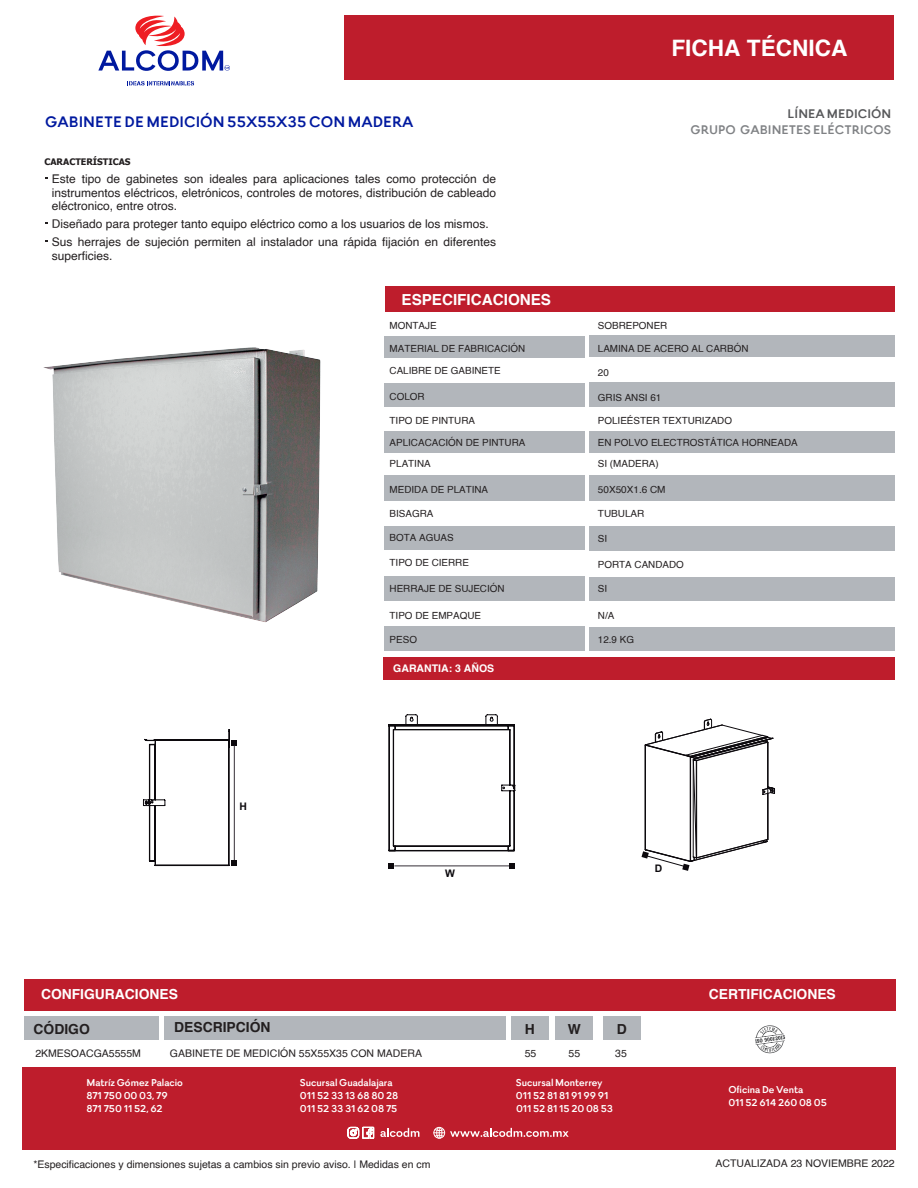
<style>
.page{position:relative;width:918px;height:1188px;background:#fff}
.page>*{position:absolute;margin:0;border:0;box-sizing:border-box;transform-origin:0 0}
.t1{font:700 22.65px "Helvetica";color:#fff}
.t2{font:700 16.5px "Firme";color:#00199f}
.t3{font:700 15.15px "Helvetica";color:#fff}
.t4{font:700 13.8px "Helvetica";color:#fff}
.t5{font:700 13.8px "Helvetica";color:#231f20}
.t6{font:700 13.65px "Firme";color:#808285}
.t7{font:700 13.65px "Firme";color:#57585a}
.t8{font:12px/13.5px "Helvetica";color:#231f20;text-align:justify}
.t9{font:700 10.8px/13px "Firme";letter-spacing:-.01em;color:#fff}
.t10{font:10.5px "Helvetica";color:#231f20}
.t11{font:700 10.5px "Helvetica";color:#fff}
.t12{font:700 10.35px "Arial";color:#0c090d}
.t13{font:9.9px "Helvetica";color:#231f20}
.t14{font:700 9px "Tahoma";color:#231f20}
</style>
<div class="page">
<img style="left:43px;top:347px;width:278px;height:276px">
<div style="left:24px;top:1017px;width:134px;height:23px;background:#b2b6bb"></div>
<div style="left:164px;top:1017px;width:342px;height:23px;background:#b2b6bb"></div>
<div style="left:511px;top:1017px;width:38px;height:23px;background:#b2b6bb"></div>
<div style="left:556px;top:1017px;width:37px;height:23px;background:#b2b6bb"></div>
<div style="left:603px;top:1017px;width:38px;height:23px;background:#b2b6bb"></div>
<div style="left:24px;top:979px;width:872px;height:32px;background:#be1d2c"></div>
<svg style="left:755px;top:1025px;width:30px;height:29px"></svg>
<div style="left:22px;top:1067px;width:874px;height:82px;background:#be1d2c"></div>
<div style="left:433px;top:1127px;width:12px;height:12px;border:1px solid #fff;border-radius:50%"></div>
<svg style="left:434px;top:1127px;width:135px;height:12px"></svg>
<svg style="left:380px;top:1128px;width:39px;height:9px"></svg>
<svg style="left:347px;top:1127px;width:27px;height:12px"></svg>
<div style="left:384px;top:475px;width:201px;height:25px;background:#b2b6bb"></div>
<div style="left:384px;top:626px;width:201px;height:25px;background:#b2b6bb"></div>
<div style="left:589px;top:627px;width:305px;height:24px;background:#b2b6bb"></div>
<div style="left:384px;top:576px;width:201px;height:25px;background:#b2b6bb"></div>
<div style="left:589px;top:577px;width:305px;height:24px;background:#b2b6bb"></div>
<div style="left:384px;top:525px;width:201px;height:25px;background:#b2b6bb"></div>
<div style="left:384px;top:501px;width:201px;height:25px;background:#fff"></div>
<div style="left:589px;top:475px;width:305px;height:25px;background:#b2b6bb"></div>
<div style="left:589px;top:526px;width:305px;height:24px;background:#b2b6bb"></div>
<div style="left:384px;top:431px;width:200px;height:22px;background:#b2b6bb"></div>
<div style="left:589px;top:431px;width:305px;height:22px;background:#b2b6bb"></div>
<div style="left:384px;top:336px;width:201px;height:22px;background:#b2b6bb"></div>
<div style="left:384px;top:383px;width:201px;height:24px;background:#b2b6bb"></div>
<div style="left:589px;top:335px;width:305px;height:22px;background:#b2b6bb"></div>
<div style="left:589px;top:382px;width:305px;height:25px;background:#b2b6bb"></div>
<div style="left:385px;top:286px;width:509px;height:26px;background:#be1d2c"></div>
<div style="left:383px;top:657px;width:512px;height:22px;background:#be1d2c"></div>
<svg style="left:127px;top:81px;width:67px;height:5px"></svg>
<svg style="left:98px;top:16px;width:132px;height:55px"></svg>
<div style="left:344px;top:16px;width:549px;height:64px;background:#be1d2c"></div>
<svg style="left:143px;top:729px;width:94px;height:138px"></svg>
<svg style="left:388px;top:714px;width:127px;height:137px"></svg>
<svg style="left:388px;top:863px;width:6px;height:6px"></svg>
<hr style="left:394px;top:866px;width:116px;height:1px;background:#352f37">
<svg style="left:509px;top:863px;width:6px;height:6px"></svg>
<svg style="left:642px;top:719px;width:133px;height:152px"></svg>
<h2 class="t2" style="left:45px;top:112px;width:370px">GABINETE DE MEDICIÓN 55X55X35 CON MADERA</h2>
<p class="t14" style="left:44px;top:156px;width:88px">CARACTERÍSTICAS</p>
<p class="t8" style="left:52px;top:173px;width:446px">Este tipo de gabinetes son ideales para aplicaciones tales como protección de instrumentos eléctricos, eletrónicos, controles de motores, distribución de cableado eléctronico, entre otros.</p>
<p class="t8" style="left:52px;top:215px;width:446px;line-height:18px">Diseñado para proteger tanto equipo eléctrico como a los usuarios de los mismos.<br>Sus herrajes de sujeción permiten al instalador una rápida fijación en diferentes</p>
<p class="t8" style="left:52px;top:249px;width:62px">superficies.</p>
<p class="t3" style="left:402px;top:287px;width:151px">ESPECIFICACIONES</p>
<p class="t13" style="left:390px;top:318px;width:49px">MONTAJE</p>
<p class="t13" style="left:390px;top:341px;width:137px">MATERIAL DE FABRICACIÓN</p>
<p class="t13" style="left:390px;top:363px;width:113px">CALIBRE DE GABINETE</p>
<p class="t13" style="left:390px;top:389px;width:37px">COLOR</p>
<p class="t13" style="left:390px;top:413px;width:87px">TIPO DE PINTURA</p>
<h1 class="t1" style="left:671px;top:30px;width:178px">FICHA TÉCNICA</h1>
<p class="t7" style="left:788px;top:106px;width:105px">LÍNEA MEDICIÓN</p>
<p class="t6" style="left:691px;top:121px;width:202px">GRUPO GABINETES ELÉCTRICOS</p>
<p class="t13" style="left:598px;top:318px;width:71px">SOBREPONER</p>
<p class="t13" style="left:598px;top:341px;width:152px">LAMINA DE ACERO AL CARBÓN</p>
<p class="t13" style="left:598px;top:365px;width:12px">20</p>
<p class="t13" style="left:598px;top:390px;width:65px">GRIS ANSI 61</p>
<p class="t13" style="left:598px;top:413px;width:136px">POLIEÉSTER TEXTURIZADO</p>
<p class="t13" style="left:390px;top:435px;width:137px">APLICACACIÓN DE PINTURA</p>
<p class="t13" style="left:598px;top:435px;width:201px">EN POLVO ELECTROSTÁTICA HORNEADA</p>
<p class="t13" style="left:598px;top:482px;width:69px">50X50X1.6 CM</p>
<p class="t13" style="left:390px;top:456px;width:43px">PLATINA</p>
<p class="t13" style="left:598px;top:456px;width:62px">SI (MADERA)</p>
<p class="t13" style="left:390px;top:482px;width:100px">MEDIDA DE PLATINA</p>
<p class="t13" style="left:390px;top:506px;width:45px">BISAGRA</p>
<p class="t13" style="left:598px;top:506px;width:48px">TUBULAR</p>
<p class="t13" style="left:390px;top:530px;width:66px">BOTA AGUAS</p>
<p class="t13" style="left:390px;top:555px;width:81px">TIPO DE CIERRE</p>
<p class="t13" style="left:390px;top:581px;width:116px">HERRAJE DE SUJECIÓN</p>
<p class="t13" style="left:598px;top:531px;width:11px">SI</p>
<p class="t13" style="left:598px;top:557px;width:87px">PORTA CANDADO</p>
<p class="t13" style="left:598px;top:581px;width:11px">SI</p>
<p class="t13" style="left:390px;top:608px;width:93px">TIPO DE EMPAQUE</p>
<p class="t13" style="left:598px;top:608px;width:18px">N/A</p>
<p class="t13" style="left:390px;top:632px;width:29px">PESO</p>
<p class="t13" style="left:598px;top:632px;width:38px">12.9 KG</p>
<p class="t12" style="left:239px;top:800px;width:9px">H</p>
<p class="t11" style="left:393px;top:660px;width:102px">GARANTIA: 3 AÑOS</p>
<p class="t12" style="left:445px;top:866px;width:11px">W</p>
<p class="t12" style="left:655px;top:861px;width:9px">D</p>
<p class="t4" style="left:41px;top:983px;width:139px">CONFIGURACIONES</p>
<p class="t4" style="left:709px;top:983px;width:129px">CERTIFICACIONES</p>
<p class="t5" style="left:34px;top:1018px;width:58px">CÓDIGO</p>
<p class="t5" style="left:174px;top:1016px;width:98px">DESCRIPCIÓN</p>
<p class="t5" style="left:525px;top:1018px;width:12px">H</p>
<p class="t5" style="left:568px;top:1018px;width:15px">W</p>
<p class="t5" style="left:617px;top:1018px;width:12px">D</p>
<p class="t10" style="left:35px;top:1045px;width:107px">2KMESOACGA5555M</p>
<p class="t10" style="left:170px;top:1046px;width:254px">GABINETE DE MEDICIÓN 55X55X35 CON MADERA</p>
<p class="t10" style="left:525px;top:1045px;width:13px">55</p>
<p class="t10" style="left:569px;top:1045px;width:13px">55</p>
<p class="t10" style="left:615px;top:1045px;width:13px">35</p>
<p class="t9" style="left:86px;top:1076px;width:98px">Matríz Gómez Palacio<br>871 750 00 03, 79<br>871 750 11 52, 62</p>
<p class="t9" style="left:300px;top:1076px;width:100px">Sucursal Guadalajara<br>011 52 33 13 68 80 28<br>011 52 33 31 62 08 75</p>
<p class="t9" style="left:516px;top:1076px;width:99px">Sucursal Monterrey<br>011 52 81 81 91 99 91<br>011 52 81 15 20 08 53</p>
<p class="t9" style="left:728px;top:1083px;width:100px">Oficina De Venta<br>011 52 614 260 08 05</p>
<p class="t10" style="left:33px;top:1156px;width:399px">*Especificaciones y dimensiones sujetas a cambios sin previo aviso. | Medidas en cm</p>
<p class="t10" style="left:716px;top:1156px;width:181px">ACTUALIZADA 23 NOVIEMBRE 2022</p>
</div>
